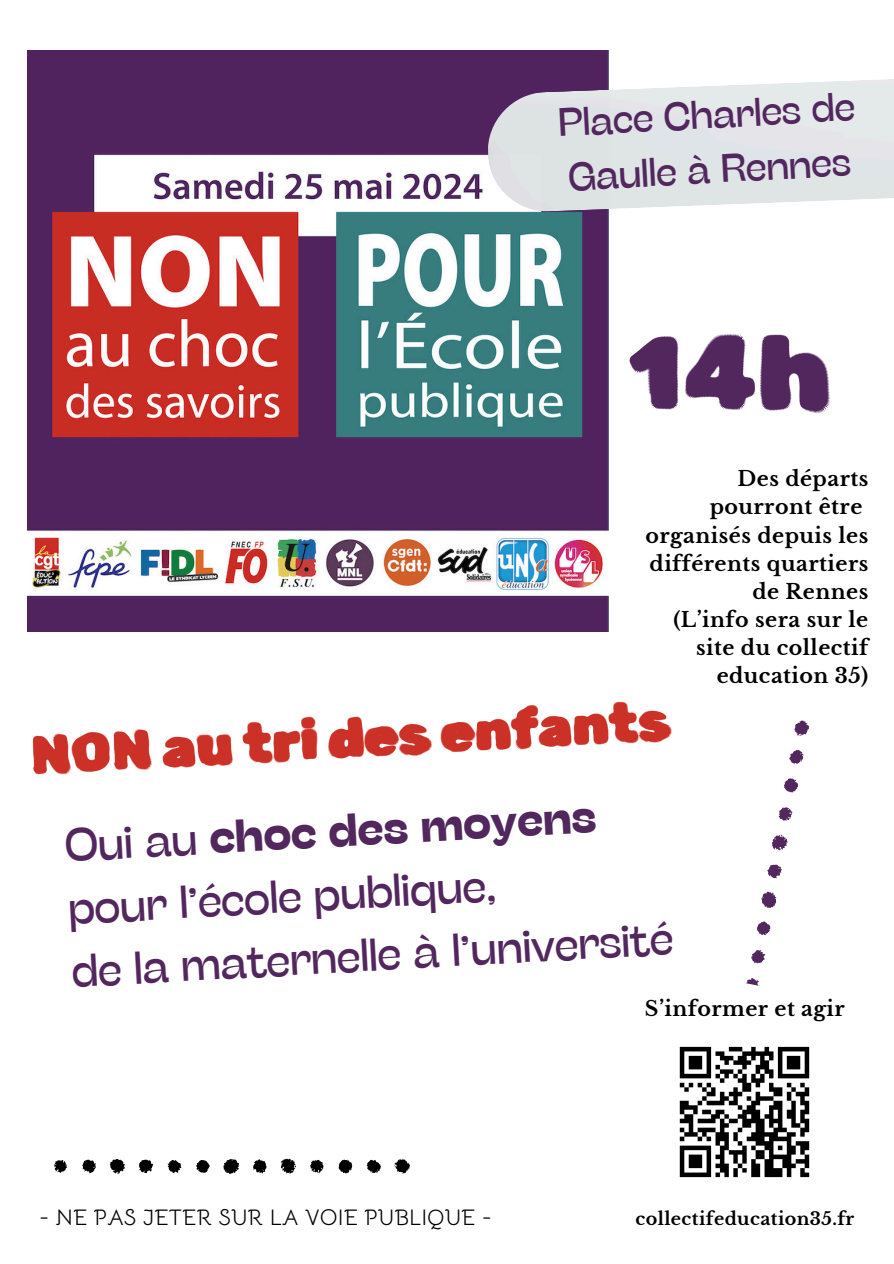
<style>
.page{position:relative;width:894px;height:1264px;background:#fff}
.page>*{position:absolute;margin:0;border:0;box-sizing:border-box;transform-origin:0 0}
.t1{font:102.9px "Rubik Spray Paint";color:#52275e}
.t2{font:54.6px "Rubik Spray Paint";color:#cc3127}
.t3{font:45.6px/63px "Stinger Fit";color:#52275e}
.t4{font:39.6px/55.1px "Stinger Fit";color:#52275e}
.t5{font:22.5px "Bellota";color:#000}
.t6{font:700 20.55px/28.2px "Libre Baskerville";letter-spacing:.025em;color:#000;text-align:right}
.t7{font:700 17.55px "Libre Baskerville";letter-spacing:.025em;color:#000}
.s1{font-weight:700}
</style>
<div class="page">
<svg style="left:268px;top:630px;width:341px;height:2px"></svg>
<svg style="left:223px;top:1158px;width:16px;height:15px"></svg>
<svg style="left:110px;top:1159px;width:15px;height:14px"></svg>
<svg style="left:338px;top:1159px;width:15px;height:14px"></svg>
<svg style="left:253px;top:1159px;width:14px;height:14px"></svg>
<svg style="left:82px;top:1159px;width:14px;height:14px"></svg>
<svg style="left:196px;top:1160px;width:14px;height:13px"></svg>
<svg style="left:310px;top:1159px;width:13px;height:13px"></svg>
<svg style="left:167px;top:1159px;width:14px;height:14px"></svg>
<svg style="left:54px;top:1160px;width:13px;height:12px"></svg>
<svg style="left:139px;top:1159px;width:14px;height:14px"></svg>
<svg style="left:394px;top:1159px;width:16px;height:14px"></svg>
<svg style="left:280px;top:1158px;width:16px;height:16px"></svg>
<svg style="left:366px;top:1159px;width:15px;height:13px"></svg>
<img style="left:28px;top:50px;width:580px;height:581px">
<img style="left:486px;top:68px;width:407px;height:145px">
<img style="left:679px;top:1046px;width:131px;height:132px">
<svg style="left:761px;top:891px;width:16px;height:17px"></svg>
<svg style="left:784px;top:778px;width:14px;height:15px"></svg>
<svg style="left:767px;top:864px;width:15px;height:15px"></svg>
<svg style="left:757px;top:921px;width:14px;height:15px"></svg>
<svg style="left:778px;top:807px;width:15px;height:14px"></svg>
<svg style="left:751px;top:950px;width:15px;height:14px"></svg>
<svg style="left:746px;top:978px;width:14px;height:8px"></svg>
<svg style="left:794px;top:720px;width:16px;height:16px"></svg>
<svg style="left:772px;top:834px;width:16px;height:17px"></svg>
<svg style="left:789px;top:749px;width:15px;height:16px"></svg>
<h1 class="t4" style="left:556px;top:93px;width:298px;rotate:-3deg">Place Charles de<br>Gaulle à Rennes</h1>
<h4 class="t1" style="left:625px;top:312px;width:205px">14h</h4>
<p class="t6" style="left:645px;top:465px;width:224px">Des départs pourront être organisés depuis les différents quartiers de Rennes<br>(L’info sera sur le site du collectif education 35)</p>
<h3 class="t2" style="left:29px;top:722px;width:641px;rotate:-3deg">NON au tri des enfants</h3>
<h6 class="t3" style="left:63px;top:811px;width:604px;rotate:-3deg">Oui au <span class="s1">choc des moyens </span>pour l’école publique,<br>de la maternelle à l’université</h6>
<p class="t6" style="left:644px;top:994px;width:201px">S’informer et agir</p>
<h6 class="t5" style="left:39px;top:1202px;width:454px">- NE PAS JETER SUR LA VOIE PUBLIQUE -</h6>
<h2 class="t7" style="left:635px;top:1208px;width:220px">collectifeducation35.fr</h2>
</div>
